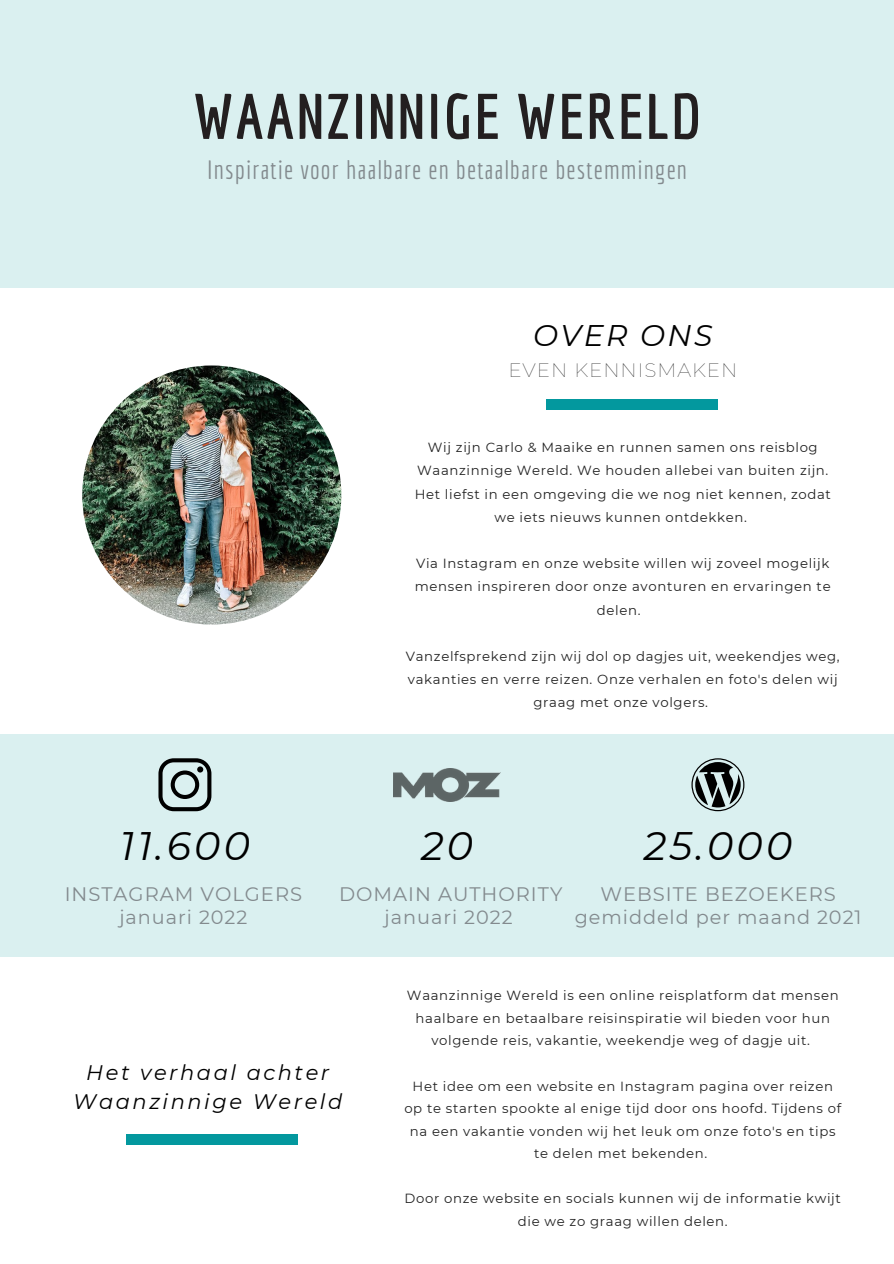
<style>
.page{position:relative;width:894px;height:1264px;background:#fff}
.page>*{position:absolute;margin:0;border:0;box-sizing:border-box;transform-origin:0 0}
.t1{font:700 62.55px "Economica";letter-spacing:.035em;color:#231f20}
.t2{font:italic 39.75px "Montserrat";letter-spacing:.08em;color:#000}
.t3{font:italic 29.85px "Montserrat";letter-spacing:.08em;color:#000}
.t4{font:25.8px "Economica";letter-spacing:.045em;color:#838a8e}
.t5{font:italic 21px "Montserrat";letter-spacing:.12em;color:#000}
.t6{font:100 19.8px "Montserrat";letter-spacing:.05em;color:#222}
.t7{font:19.5px "Montserrat";letter-spacing:.05em;color:#838a8e}
.t8{font:19.2px "Montserrat";letter-spacing:.05em;color:#838a8e}
.t9{font:13.2px/22.5px "Montserrat";letter-spacing:.05em;color:#222;text-align:center}
</style>
<div class="page">
<div style="left:0;top:0;width:893px;height:288px;background:#daf0f0"></div>
<div style="left:0;top:734px;width:893px;height:222px;background:#daf0f0"></div>
<img style="left:82px;top:365px;width:259px;height:259px;border-radius:50%">
<div style="left:126px;top:1134px;width:171px;height:10px;background:#03989e"></div>
<svg style="left:158px;top:758px;width:53px;height:53px"></svg>
<div style="left:546px;top:400px;width:171px;height:10px;background:#03989e"></div>
<img style="left:394px;top:768px;width:107px;height:33px">
<svg style="left:691px;top:758px;width:53px;height:53px"></svg>
<p class="t1" style="left:193px;top:79px;width:509px">WAANZINNIGE WERELD</p>
<p class="t4" style="left:207px;top:154px;width:481px">Inspiratie voor haalbare en betaalbare bestemmingen</p>
<p class="t3" style="left:533px;top:317px;width:181px">OVER ONS</p>
<p class="t6" style="left:508px;top:357px;width:230px">EVEN KENNISMAKEN</p>
<p class="t9" style="left:414px;top:436px;width:417px;line-height:23.2px">Wij zijn Carlo &amp; Maaike en runnen samen ons reisblog Waanzinnige Wereld. We houden allebei van buiten zijn.<br>Het liefst in een omgeving die we nog niet kennen, zodat we iets nieuws kunnen ontdekken.</p>
<p class="t9" style="left:416px;top:552px;width:414px">Via Instagram en onze website willen wij zoveel mogelijk</p>
<p class="t9" style="left:415px;top:575px;width:417px">mensen inspireren door onze avonturen en ervaringen te</p>
<p class="t9" style="left:596px;top:598px;width:45px">delen.</p>
<p class="t9" style="left:406px;top:644px;width:435px;line-height:23.2px">Vanzelfsprekend zijn wij dol op dagjes uit, weekendjes weg, vakanties en verre reizen. Onze verhalen en foto's delen wij graag met onze volgers.</p>
<p class="t2" style="left:120px;top:821px;width:131px">11.600</p>
<p class="t2" style="left:643px;top:821px;width:150px">25.000</p>
<p class="t7" style="left:65px;top:882px;width:239px">INSTAGRAM VOLGERS</p>
<p class="t7" style="left:600px;top:882px;width:237px">WEBSITE BEZOEKERS</p>
<p class="t8" style="left:119px;top:905px;width:129px">januari 2022</p>
<p class="t2" style="left:421px;top:821px;width:54px">20</p>
<p class="t7" style="left:339px;top:882px;width:225px">DOMAIN AUTHORITY</p>
<p class="t8" style="left:384px;top:905px;width:129px">januari 2022</p>
<p class="t8" style="left:574px;top:905px;width:288px">gemiddeld per maand 2021</p>
<p class="t5" style="left:86px;top:1059px;width:244px">Het verhaal achter</p>
<p class="t5" style="left:73px;top:1088px;width:271px">Waanzinnige Wereld</p>
<p class="t9" style="left:407px;top:984px;width:433px">Waanzinnige Wereld is een online reisplatform dat mensen haalbare en betaalbare reisinspiratie wil bieden voor hun volgende reis, vakantie, weekendje weg of dagje uit.</p>
<p class="t9" style="left:404px;top:1074px;width:438px">Het idee om een website en Instagram pagina over reizen op te starten spookte al enige tijd door ons hoofd. Tijdens of na een vakantie vonden wij het leuk om onze foto's en tips te delen met bekenden.</p>
<p class="t9" style="left:404px;top:1187px;width:437px">Door onze website en socials kunnen wij de informatie kwijt die we zo graag willen delen.</p>
</div>
